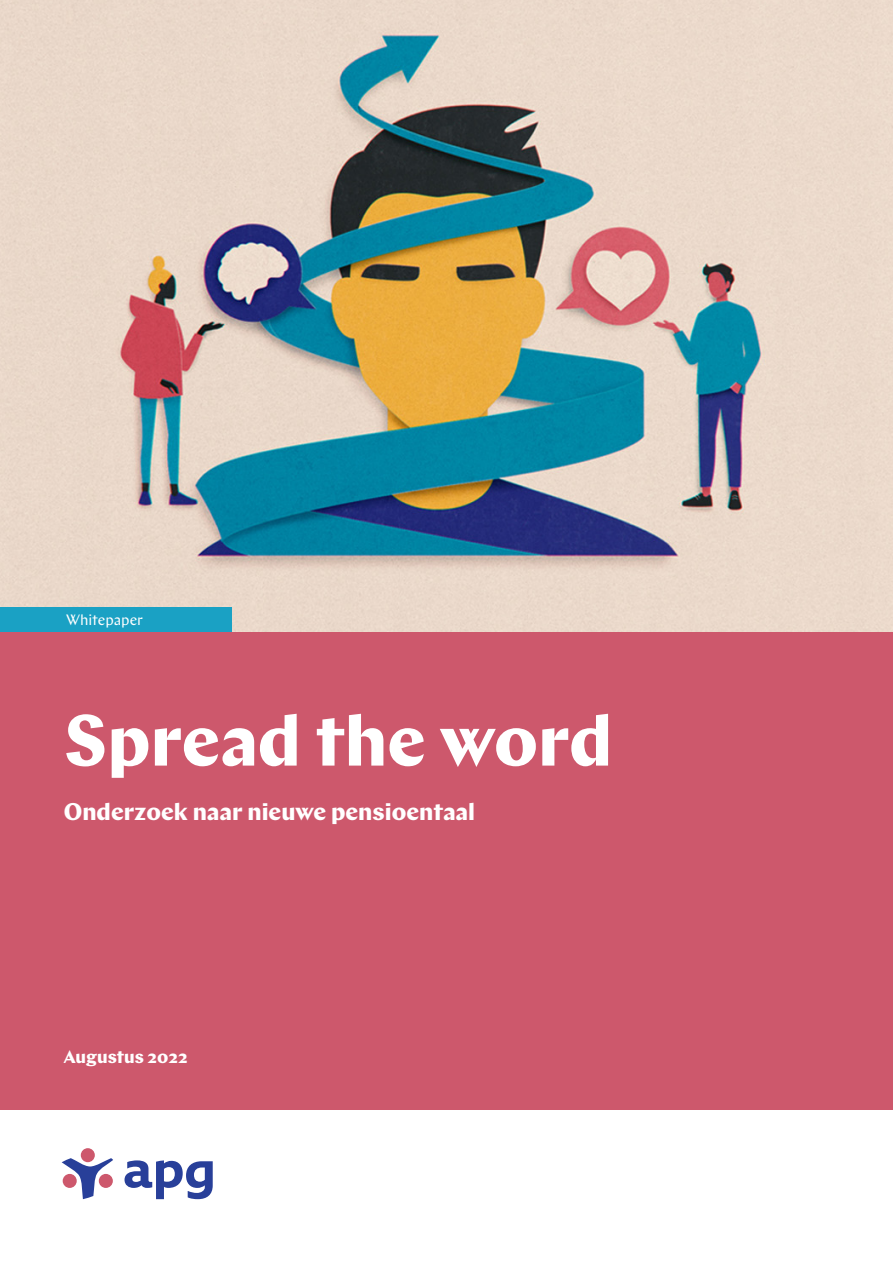
<style>
.page{position:relative;width:893px;height:1263px;background:#fff}
.page>*{position:absolute;margin:0;border:0;box-sizing:border-box;transform-origin:0 0}
.t1{font:700 72px "Chap APG";color:#fff}
.t2{font:700 24px "Chap APG";color:#fff}
.t3{font:700 18px "Chap APG";color:#fff}
.t4{font:15px "Chap APG";color:#fff}
</style>
<div class="page">
<div style="left:0;top:0;width:893px;height:1110px;background:#cd586c"></div>
<img style="left:0;top:0;width:893px;height:631px">
<div style="left:81px;top:1148px;width:14px;height:14px;background:#cd586c;border-radius:50%"></div>
<svg style="left:62px;top:1158px;width:51px;height:41px"></svg>
<svg style="left:125px;top:1160px;width:88px;height:39px"></svg>
<div style="left:0;top:607px;width:231px;height:24px;background:#1aa1c4"></div>
<p class="t4" style="left:66px;top:610px;width:79px">Whitepaper</p>
<p class="t1" style="left:64px;top:694px;width:550px">Spread the word</p>
<p class="t2" style="left:64px;top:796px;width:413px">Onderzoek naar nieuwe pensioentaal</p>
<p class="t3" style="left:64px;top:1045px;width:125px">Augustus 2022</p>
</div>
